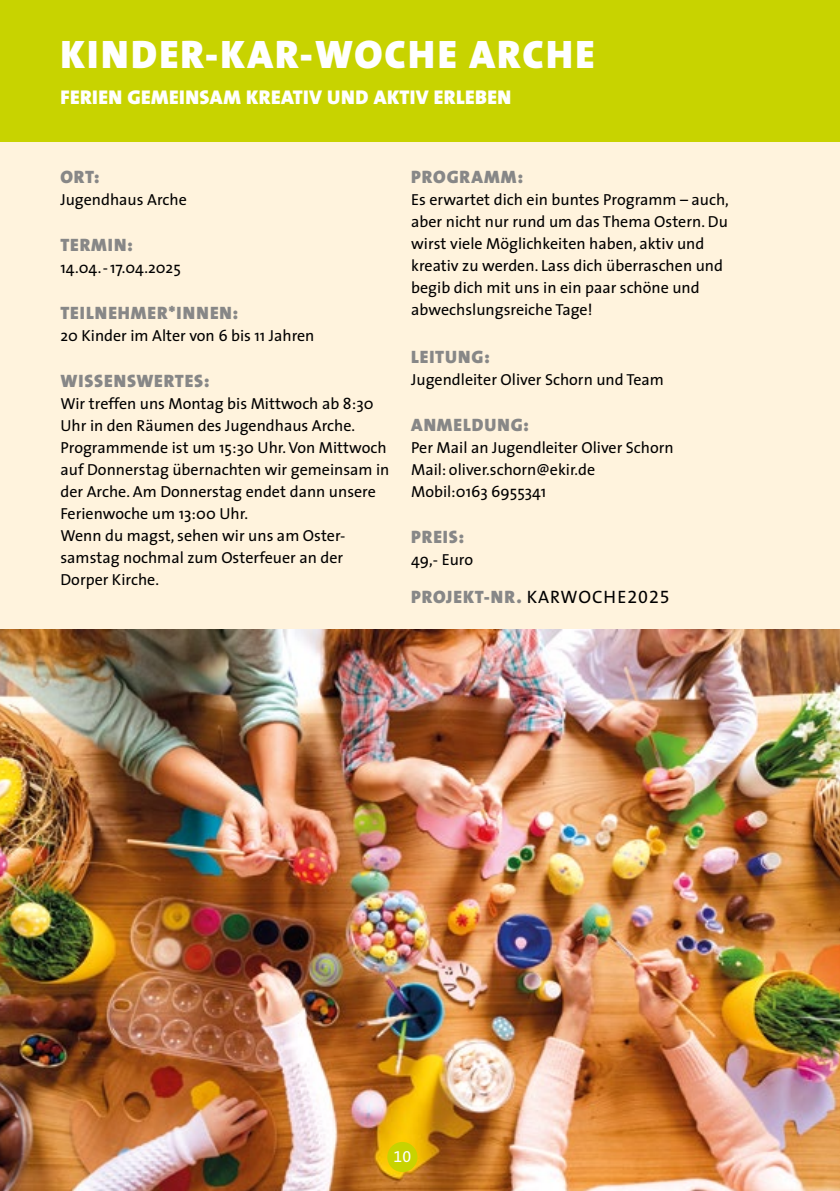
<style>
.page{position:relative;width:840px;height:1191px;background:#fff}
.page>*{position:absolute;margin:0;border:0;box-sizing:border-box;transform-origin:0 0}
.t1{font:40px "The Sans Black Caps";letter-spacing:.05em;color:#fff}
.t2{font:20px "The Sans Black Caps";letter-spacing:.02em;color:#fff}
.t3{font:18px "The Sans Black Caps";letter-spacing:.05em;color:#878787}
.t4{font:16px/22px "The Sans";color:#000}
.t5{font:16px "The Sans Expert";color:#fff}
.s1{font-family:"The Sans";color:#000}
.s2{font-family:"The Sans Expert";color:#000}
</style>
<div class="page">
<div style="left:0;top:99px;width:838px;height:569px;background:#fff3dd"></div>
<img style="left:0;top:629px;width:838px;height:562px">
<div style="left:0;top:0;width:838px;height:142px;background:#c8d300"></div>
<div style="left:387px;top:1142px;width:30px;height:30px;background:#c8d300;border-radius:50%"></div>
<hr style="left:839px;top:0;width:1px;height:142px;background:#c8d300">
<h1 class="t1" style="left:60px;top:21px;width:535px">KINDER-KAR-WOCHE ARCHE</h1>
<p class="t2" style="left:60px;top:81px;width:452px">FERIEN GEMEINSAM KREATIV UND AKTIV ERLEBEN</p>
<p class="t3" style="left:60px;top:162px;width:41px">ORT:</p>
<p class="t4" style="left:60px;top:188px;width:128px">Jugendhaus Arche</p>
<p class="t3" style="left:60px;top:230px;width:74px">TERMIN:</p>
<p class="t4" style="left:60px;top:256px;width:122px">14.04.-17.04.2025</p>
<p class="t3" style="left:60px;top:298px;width:179px">TEILNEHMER*INNEN:</p>
<p class="t4" style="left:60px;top:324px;width:255px">20 Kinder im Alter von 6 bis 11 Jahren</p>
<p class="t3" style="left:60px;top:366px;width:151px">WISSENSWERTES:</p>
<p class="t4" style="left:60px;top:392px;width:330px">Wir treffen uns Montag bis Mittwoch ab 8:30<br>Uhr in den Räumen des Jugendhaus Arche.<br>Programmende ist um 15:30 Uhr. Von Mittwoch auf Donnerstag übernachten wir gemeinsam in der Arche. Am Donnerstag endet dann unsere Ferienwoche um 13:00 Uhr.<br>Wenn du magst, sehen wir uns am Oster&shy;samstag nochmal zum Osterfeuer an der Dorper Kirche.</p>
<p class="t3" style="left:411px;top:162px;width:113px">PROGRAMM:</p>
<p class="t4" style="left:411px;top:188px;width:319px">Es erwartet dich ein buntes Programm – auch, aber nicht nur rund um das Thema Ostern. Du wirst viele Möglichkeiten haben, aktiv und kreativ zu werden. Lass dich überraschen und begib dich mit uns in ein paar schöne und abwechslungsreiche Tage!</p>
<p class="t3" style="left:411px;top:342px;width:80px">LEITUNG:</p>
<p class="t4" style="left:411px;top:368px;width:254px">Jugendleiter Oliver Schorn und Team</p>
<p class="t3" style="left:411px;top:410px;width:119px">ANMELDUNG:</p>
<p class="t4" style="left:411px;top:436px;width:264px">Per Mail an Jugendleiter Oliver Schorn<br>Mail: oliver.schorn@ekir.de<br>Mobil:0163 6955341</p>
<p class="t3" style="left:411px;top:522px;width:54px">PREIS:</p>
<p class="t4" style="left:411px;top:548px;width:63px">49,- Euro</p>
<p class="t3" style="left:411px;top:582px;width:260px">PROJEKT-NR. <span class="s1">KARWOCHE</span><span class="s2">2025</span></p>
<p class="t5" style="left:393px;top:1143px;width:19px">10</p>
</div>
